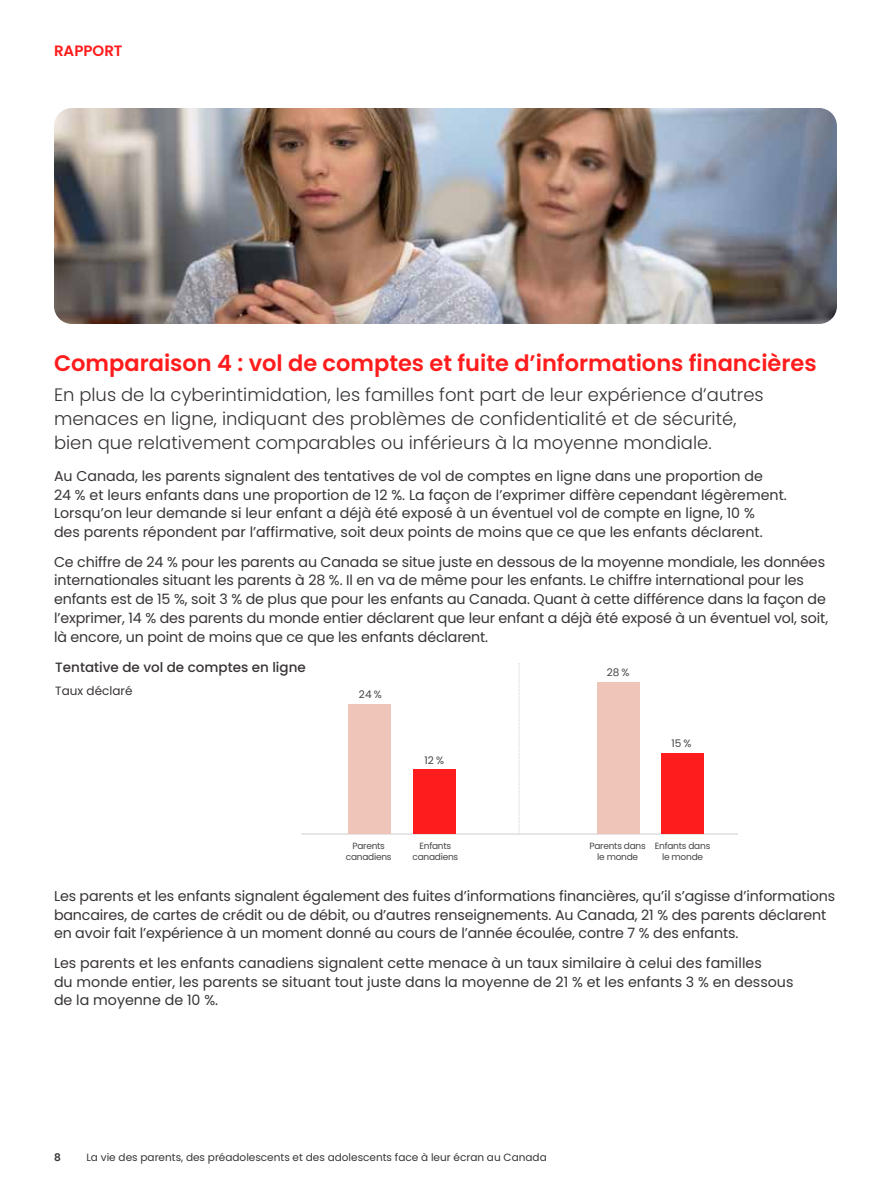
<style>
.page{position:relative;width:891px;height:1188px;background:#fff}
.page>*{position:absolute;margin:0;border:0;box-sizing:border-box;transform-origin:0 0}
.t1{font:600 22.5px "Poppins";color:#ff1c1c}
.t2{font:300 18px/24px "Poppins";color:#383434}
.t3{font:600 15px "Poppins";color:#ff1c1c}
.t4{font:14.25px/18.8px "Poppins";letter-spacing:-.01em;color:#383434}
.t5{font:500 13.5px "Poppins";color:#383434}
.t6{font:12px "Poppins";color:#383434}
.t7{font:10.5px "Poppins";color:#383434}
.t8{font:10.5px "Poppins";color:#454545}
.t9{font:600 10.5px "Poppins";color:#383434}
.t10{font:9px/10.8px "Poppins";letter-spacing:-.025em;color:#454545;text-align:center}
</style>
<div class="page">
<hr style="left:301px;top:834px;width:437px;height:1px;background:#d1cccc">
<div style="left:349px;top:704px;width:42px;height:130px;background:#eec5b8"></div>
<div style="left:413px;top:769px;width:42px;height:65px;background:#ff1c1c"></div>
<div style="left:597px;top:682px;width:42px;height:152px;background:#eec5b8"></div>
<div style="left:661px;top:753px;width:43px;height:81px;background:#ff1c1c"></div>
<svg style="left:519px;top:663px;width:1px;height:171px"></svg>
<img style="left:54px;top:108px;width:783px;height:216px">
<p class="t3" style="left:54px;top:42px;width:70px">RAPPORT</p>
<h1 class="t1" style="left:54px;top:350px;width:764px">Comparaison 4 : vol de comptes et fuite d’informations financières</h1>
<p class="t2" style="left:54px;top:382px;width:711px">En plus de la cyberintimidation, les familles font part de leur expérience d’autres menaces en ligne, indiquant des problèmes de confidentialité et de sécurité, bien que relativement comparables ou inférieurs à la moyenne mondiale.</p>
<p class="t4" style="left:54px;top:467px;width:734px">Au Canada, les parents signalent des tentatives de vol de comptes en ligne dans une proportion de<br>24 % et leurs enfants dans une proportion de 12 %. La façon de l’exprimer diffère cependant légèrement.<br>Lorsqu’on leur demande si leur enfant a déjà été exposé à un éventuel vol de compte en ligne, 10 %<br>des parents répondent par l’affirmative, soit deux points de moins que ce que les enfants déclarent.</p>
<p class="t4" style="left:54px;top:552px;width:776px">Ce chiffre de 24 % pour les parents au Canada se situe juste en dessous de la moyenne mondiale, les données internationales situant les parents à 28 %. Il en va de même pour les enfants. Le chiffre international pour les enfants est de 15 %, soit 3 % de plus que pour les enfants au Canada. Quant à cette différence dans la façon de l’exprimer, 14 % des parents du monde entier déclarent que leur enfant a déjà été exposé à un éventuel vol, soit, là encore, un point de moins que ce que les enfants déclarent.</p>
<p class="t5" style="left:55px;top:660px;width:252px">Tentative de vol de comptes en ligne</p>
<p class="t8" style="left:607px;top:666px;width:24px">28 %</p>
<p class="t6" style="left:55px;top:684px;width:79px">Taux déclaré</p>
<p class="t8" style="left:359px;top:689px;width:24px">24 %</p>
<p class="t8" style="left:425px;top:754px;width:21px">12 %</p>
<p class="t8" style="left:672px;top:737px;width:22px">15 %</p>
<p class="t10" style="left:346px;top:841px;width:47px">Parents canadiens</p>
<p class="t10" style="left:412px;top:841px;width:47px">Enfants canadiens</p>
<p class="t10" style="left:590px;top:841px;width:58px">Parents dans le monde</p>
<p class="t10" style="left:655px;top:841px;width:57px">Enfants dans le monde</p>
<p class="t4" style="left:54px;top:887px;width:783px">Les parents et les enfants signalent également des fuites d’informations financières, qu’il s’agisse d’informations bancaires, de cartes de crédit ou de débit, ou d’autres renseignements. Au Canada, 21 % des parents déclarent en avoir fait l’expérience à un moment donné au cours de l’année écoulée, contre 7 % des enfants.</p>
<p class="t4" style="left:54px;top:954px;width:741px">Les parents et les enfants canadiens signalent cette menace à un taux similaire à celui des familles<br>du monde entier, les parents se situant tout juste dans la moyenne de 21 % et les enfants 3 % en dessous de la moyenne de 10 %.</p>
<p class="t9" style="left:54px;top:1152px;width:8px">8</p>
<p class="t7" style="left:86px;top:1152px;width:462px">La vie des parents, des préadolescents et des adolescents face à leur écran au Canada</p>
</div>
